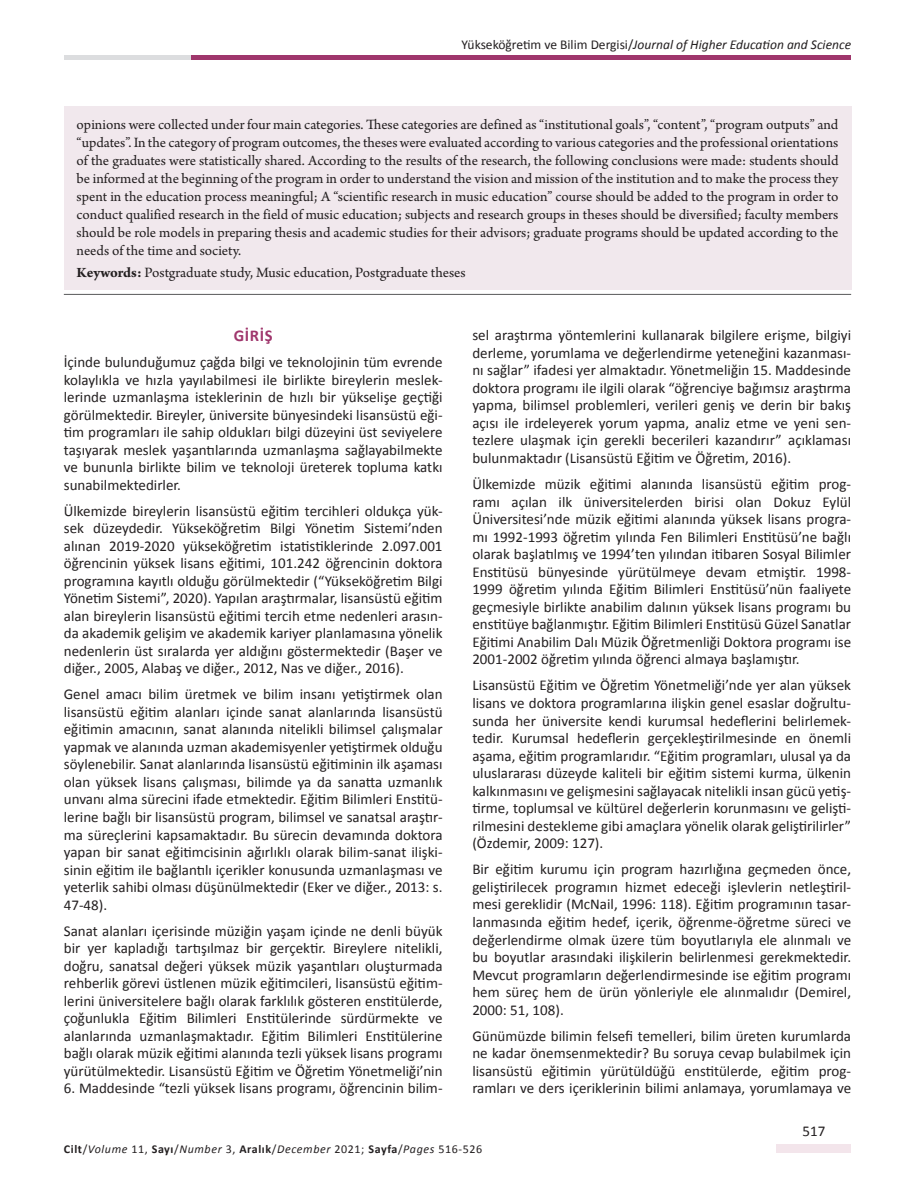
<style>
.page{position:relative;width:915px;height:1191px;background:#fff}
.page>*{position:absolute;margin:0;border:0;box-sizing:border-box;transform-origin:0 0}
.t1{font:700 16.5px "Calibri";color:#9f366c}
.t2{font:15px/17.5px "Calibri";color:#231f20;text-align:justify}
.t3{font:15px/18px "Arno Pro";color:#231f20;text-align:justify}
.t4{font:italic 13.5px "Calibri";color:#231f20}
.t5{font:italic 12px "Calibri";letter-spacing:.05em;color:#231f20}
.s1{font-style:normal}
.s2{font-weight:700}
.s3{font-weight:700;font-style:normal}
</style>
<div class="page">
<div style="left:776px;top:1144px;width:74px;height:8px;background:#f3e5eb"></div>
<div style="left:64px;top:55px;width:132px;height:5px;background:#dcdddf"></div>
<div style="left:191px;top:55px;width:659px;height:5px;background:#9f366c"></div>
<div style="left:64px;top:106px;width:786px;height:183px;background:#f1e8ed"></div>
<hr style="left:64px;top:294px;width:786px;height:1px;background:#57585a">
<p class="t4" style="left:461px;top:36px;width:391px"><span class="s1">Yükseköğretim ve Bilim Dergisi/</span>Journal of Higher Education and Science</p>
<p class="t3" style="left:77px;top:116px;width:763px">opinions were collected under four main categories. These categories are defined as “institutional goals”, “content”, “program outputs” and “updates”. In the category of program outcomes, the theses were evaluated according to various categories and the professional orientations of the graduates were statistically shared. According to the results of the research, the following conclusions were made: students should be informed at the beginning of the program in order to understand the vision and mission of the institution and to make the process they spent in the education process meaningful; A “scientific research in music education” course should be added to the program in order to conduct qualified research in the field of music education; subjects and research groups in theses should be diversified; faculty members should be role models in preparing thesis and academic studies for their advisors; graduate programs should be updated according to the needs of the time and society.</p>
<p class="t3" style="left:77px;top:264px;width:390px"><span class="s2">Keywords:</span> Postgraduate study, Music education, Postgraduate theses</p>
<p class="t1" style="left:234px;top:325px;width:40px">GIRIŞ</p>
<p class="t2" style="left:64px;top:353px;width:380px">İçinde bulunduğumuz çağda bilgi ve teknolojinin tüm evrende kolaylıkla ve hızla yayılabilmesi ile birlikte bireylerin meslek&shy;lerinde uzmanlaşma isteklerinin de hızlı bir yükselişe geçtiği görülmektedir. Bireyler, üniversite bünyesindeki lisansüstü eği&shy;tim programları ile sahip oldukları bilgi düzeyini üst seviyelere taşıyarak meslek yaşantılarında uzmanlaşma sağlayabilmekte ve bununla birlikte bilim ve teknoloji üreterek topluma katkı sunabilmektedirler.</p>
<p class="t2" style="left:64px;top:502px;width:380px">Ülkemizde bireylerin lisansüstü eğitim tercihleri oldukça yük&shy;sek düzeydedir. Yükseköğretim Bilgi Yönetim Sistemi’nden alınan 2019-2020 yükseköğretim istatistiklerinde 2.097.001 öğrencinin yüksek lisans eğitimi, 101.242 öğrencinin doktora programına kayıtlı olduğu görülmektedir (“Yükseköğretim Bilgi Yönetim Sistemi”, 2020). Yapılan araştırmalar, lisansüstü eğitim alan bireylerin lisansüstü eğitimi tercih etme nedenleri arasın&shy;da akademik gelişim ve akademik kariyer planlamasına yönelik nedenlerin üst sıralarda yer aldığını göstermektedir (Başer ve diğer., 2005, Alabaş ve diğer., 2012, Nas ve diğer., 2016).</p>
<p class="t2" style="left:64px;top:685px;width:380px">Genel amacı bilim üretmek ve bilim insanı yetiştirmek olan lisansüstü eğitim alanları içinde sanat alanlarında lisansüstü eğitimin amacının, sanat alanında nitelikli bilimsel çalışmalar yapmak ve alanında uzman akademisyenler yetiştirmek olduğu söylenebilir. Sanat alanlarında lisansüstü eğitiminin ilk aşaması olan yüksek lisans çalışması, bilimde ya da sanatta uzmanlık unvanı alma sürecini ifade etmektedir. Eğitim Bilimleri Enstitü&shy;lerine bağlı bir lisansüstü program, bilimsel ve sanatsal araştır&shy;ma süreçlerini kapsamaktadır. Bu sürecin devamında doktora yapan bir sanat eğitimcisinin ağırlıklı olarak bilim-sanat ilişki&shy;sinin eğitim ile bağlantılı içerikler konusunda uzmanlaşması ve yeterlik sahibi olması düşünülmektedir (Eker ve diğer., 2013: s.<br>47-48).</p>
<p class="t2" style="left:64px;top:922px;width:380px">Sanat alanları içerisinde müziğin yaşam içinde ne denli büyük bir yer kapladığı tartışılmaz bir gerçektir. Bireylere nitelikli, doğru, sanatsal değeri yüksek müzik yaşantıları oluşturmada rehberlik görevi üstlenen müzik eğitimcileri, lisansüstü eğitim&shy;lerini üniversitelere bağlı olarak farklılık gösteren enstitülerde, çoğunlukla Eğitim Bilimleri Enstitülerinde sürdürmekte ve alanlarında uzmanlaşmaktadır. Eğitim Bilimleri Enstitülerine bağlı olarak müzik eğitimi alanında tezli yüksek lisans programı yürütülmektedir. Lisansüstü Eğitim ve Öğretim Yönetmeliği’nin</p>
<p class="t2" style="left:64px;top:1079px;width:380px">6. Maddesinde “tezli yüksek lisans programı, öğrencinin bilim-</p>
<p class="t2" style="left:472px;top:326px;width:380px">sel araştırma yöntemlerini kullanarak bilgilere erişme, bilgiyi derleme, yorumlama ve değerlendirme yeteneğini kazanması&shy;nı sağlar” ifadesi yer almaktadır. Yönetmeliğin 15. Maddesinde doktora programı ile ilgili olarak “öğrenciye bağımsız araştırma yapma, bilimsel problemleri, verileri geniş ve derin bir bakış açısı ile irdeleyerek yorum yapma, analiz etme ve yeni sen&shy;tezlere ulaşmak için gerekli becerileri kazandırır” açıklaması bulunmaktadır (Lisansüstü Eğitim ve Öğretim, 2016).</p>
<p class="t2" style="left:472px;top:475px;width:380px">Ülkemizde müzik eğitimi alanında lisansüstü eğitim prog&shy;ramı açılan ilk üniversitelerden birisi olan Dokuz Eylül Üniversitesi’nde müzik eğitimi alanında yüksek lisans progra&shy;mı 1992-1993 öğretim yılında Fen Bilimleri Enstitüsü’ne bağlı olarak başlatılmış ve 1994’ten yılından itibaren Sosyal Bilimler Enstitüsü bünyesinde yürütülmeye devam etmiştir. 1998- 1999 öğretim yılında Eğitim Bilimleri Enstitüsü’nün faaliyete geçmesiyle birlikte anabilim dalının yüksek lisans programı bu enstitüye bağlanmıştır. Eğitim Bilimleri Enstitüsü Güzel Sanatlar Eğitimi Anabilim Dalı Müzik Öğretmenliği Doktora programı ise 2001-2002 öğretim yılında öğrenci almaya başlamıştır.</p>
<p class="t2" style="left:472px;top:677px;width:380px">Lisansüstü Eğitim ve Öğretim Yönetmeliği’nde yer alan yüksek lisans ve doktora programlarına ilişkin genel esaslar doğrultu&shy;sunda her üniversite kendi kurumsal hedeflerini belirlemek&shy;tedir. Kurumsal hedeflerin gerçekleştirilmesinde en önemli aşama, eğitim programlarıdır. “Eğitim programları, ulusal ya da uluslararası düzeyde kaliteli bir eğitim sistemi kurma, ülkenin kalkınmasını ve gelişmesini sağlayacak nitelikli insan gücü yetiş&shy;tirme, toplumsal ve kültürel değerlerin korunmasını ve gelişti&shy;rilmesini destekleme gibi amaçlara yönelik olarak geliştirilirler” (Özdemir, 2009: 127).</p>
<p class="t2" style="left:472px;top:860px;width:380px">Bir eğitim kurumu için program hazırlığına geçmeden önce, geliştirilecek programın hizmet edeceği işlevlerin netleştiril&shy;mesi gereklidir (McNail, 1996: 118). Eğitim programının tasar&shy;lanmasında eğitim hedef, içerik, öğrenme-öğretme süreci ve değerlendirme olmak üzere tüm boyutlarıyla ele alınmalı ve bu boyutlar arasındaki ilişkilerin belirlenmesi gerekmektedir.<br>Mevcut programların değerlendirmesinde ise eğitim programı hem süreç hem de ürün yönleriyle ele alınmalıdır (Demirel, 2000: 51, 108).</p>
<p class="t2" style="left:472px;top:1027px;width:380px">Günümüzde bilimin felsefi temelleri, bilim üreten kurumlarda ne kadar önemsenmektedir? Bu soruya cevap bulabilmek için lisansüstü eğitimin yürütüldüğü enstitülerde, eğitim prog&shy;ramları ve ders içeriklerinin bilimi anlamaya, yorumlamaya ve</p>
<p class="t2" style="left:802px;top:1122px;width:24px">517</p>
<p class="t5" style="left:64px;top:1140px;width:419px"><span class="s3">Cilt</span><span class="s1">/</span>Volume <span class="s1">11,</span> <span class="s3">Sayı</span><span class="s1">/</span>Number <span class="s1">3,</span> <span class="s3">Aralık</span><span class="s1">/</span>December <span class="s1">2021;</span> <span class="s3">Sayfa</span><span class="s1">/</span>Pages <span class="s1">516-526</span></p>
</div>
